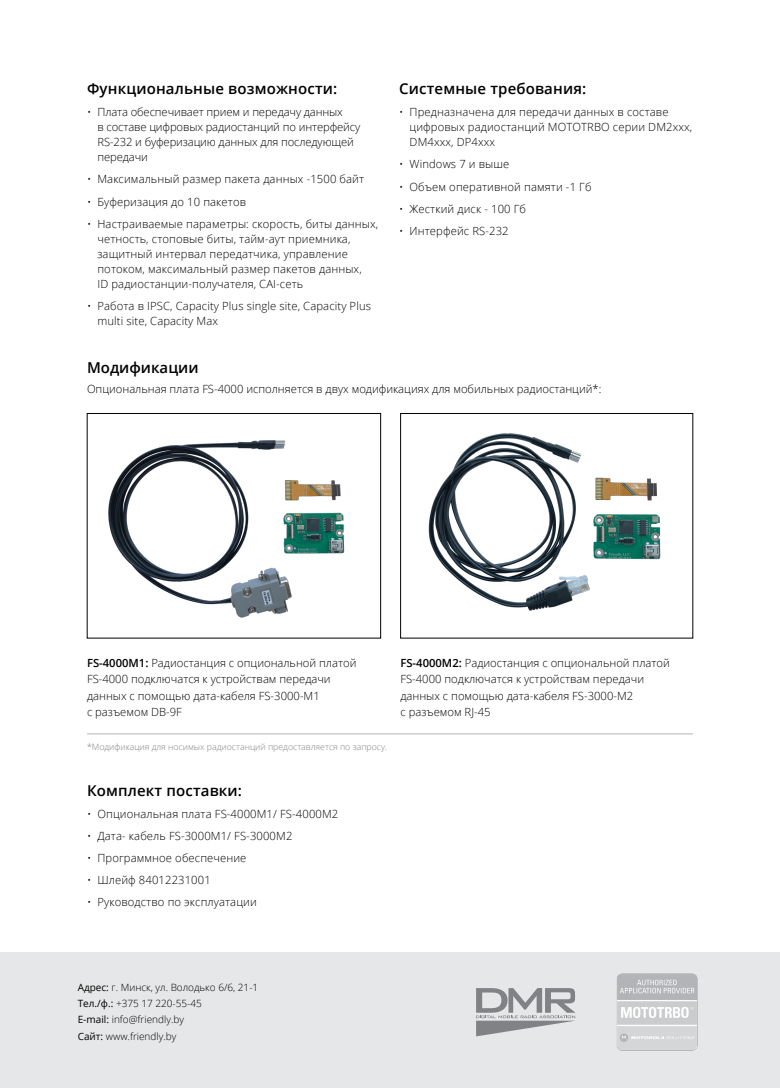
<style>
.page{position:relative;width:780px;height:1088px;background:#fff}
.page>*{position:absolute;margin:0;border:0;box-sizing:border-box;transform-origin:0 0}
.t1{font:600 15px "Open Sans";letter-spacing:.01em;color:#000}
.t2{font:300 11.25px/15px "Open Sans";letter-spacing:.01em;color:#000}
.t3{font:300 11.25px/15px "Open Sans";letter-spacing:-.01em;color:#000}
.t4{font:300 10px/16.2px "Open Sans";color:#000}
.t5{font:300 8.75px "Open Sans";color:#808285}
.s1{font-weight:600}
.s2{font-weight:400}
</style>
<div class="page">
<div style="left:0;top:953px;width:780px;height:135px;background:#e6e7e8"></div>
<svg style="left:476px;top:988px;width:99px;height:48px"></svg>
<img style="left:108px;top:440px;width:237px;height:178px">
<div style="left:87px;top:413px;width:294px;height:225px;border:1px solid #000"></div>
<img style="left:428px;top:433px;width:233px;height:178px">
<div style="left:400px;top:413px;width:293px;height:225px;border:1px solid #000"></div>
<hr style="left:87px;top:734px;width:606px;height:1px;background:#000">
<img style="left:617px;top:973px;width:81px;height:78px">
<h1 class="t1" style="left:87px;top:78px;width:252px">Функциональные возможности:</h1>
<p class="t3" style="left:97px;top:104px;width:264px;text-indent:-10px">• Плата обеспечивает прием и передачу данных<br>в составе цифровых радиостанций по интерфейсу RS-232 и буферизацию данных для последующей передачи</p>
<p class="t2" style="left:87px;top:172px;width:278px">• Максимальный размер пакета данных -1500 байт</p>
<p class="t2" style="left:87px;top:194px;width:160px">• Буферизация до 10 пакетов</p>
<p class="t2" style="left:97px;top:216px;width:282px;text-indent:-10px">• Настраиваемые параметры: скорость, биты данных, четность, стоповые биты, тайм-аут приемника, защитный интервал передатчика, управление потоком, максимальный размер пакетов данных,<br>ID радиостанции-получателя, CAI-сеть</p>
<p class="t2" style="left:97px;top:298px;width:275px;text-indent:-10px">• Работа в IPSC, Capacity Plus single site, Capacity Plus multi site, Capacity Max</p>
<h1 class="t1" style="left:399px;top:78px;width:188px">Системные требования:</h1>
<p class="t2" style="left:409px;top:104px;width:284px;text-indent:-10px">• Предназначена для передачи данных в составе цифровых радиостанций MOTOTRBO серии DM2ххх,<br>DM4ххх, DP4xxx</p>
<p class="t2" style="left:399px;top:157px;width:112px">• Windows 7 и выше</p>
<p class="t2" style="left:399px;top:179px;width:194px">• Объем оперативной памяти -1 Гб</p>
<p class="t2" style="left:399px;top:201px;width:128px">• Жесткий диск - 100 Гб</p>
<p class="t2" style="left:399px;top:223px;width:111px">• Интерфейс RS-232</p>
<h1 class="t1" style="left:87px;top:357px;width:113px">Модификации</h1>
<p class="t2" style="left:87px;top:381px;width:516px">Опциональная плата FS-4000 исполняется в двух модификациях для мобильных радиостанций*:</p>
<p class="t2" style="left:87px;top:654px;width:271px;line-height:16.2px"><span class="s1">FS-4000M1:</span> Радиостанция с опциональной платой FS-4000 подключатся к устройствам передачи данных с помощью дата-кабеля FS-3000-M1<br>с разъемом DB-9F</p>
<p class="t5" style="left:87px;top:741px;width:301px">*Модификация для носимых радиостанций предоставляется по запросу.</p>
<h1 class="t1" style="left:87px;top:780px;width:156px">Комплект поставки:</h1>
<p class="t2" style="left:87px;top:806px;width:253px">• Опциональная плата FS-4000М1/ FS-4000М2</p>
<p class="t2" style="left:87px;top:828px;width:207px">• Дата- кабель FS-3000M1/ FS-3000M2</p>
<p class="t2" style="left:87px;top:850px;width:161px">• Программное обеспечение</p>
<p class="t2" style="left:87px;top:872px;width:125px">• Шлейф 84012231001</p>
<p class="t2" style="left:87px;top:894px;width:171px">• Руководство по эксплуатации</p>
<p class="t2" style="left:400px;top:654px;width:271px;line-height:16.2px"><span class="s1">FS-4000M2:</span> Радиостанция с опциональной платой FS-4000 подключатся к устройствам передачи данных с помощью дата-кабеля FS-3000-M2<br>с разъемом RJ-45</p>
<p class="t4" style="left:78px;top:979px;width:182px"><span class="s2">Адрес:</span> г. Минск, ул. Володько 6/6, 21-1<br><span class="s2">Тел./ф.:</span> +375 17 220-55-45<br><span class="s2">E-mail:</span> info@friendly.by<br><span class="s2">Сайт:</span> www.friendly.by</p>
</div>
